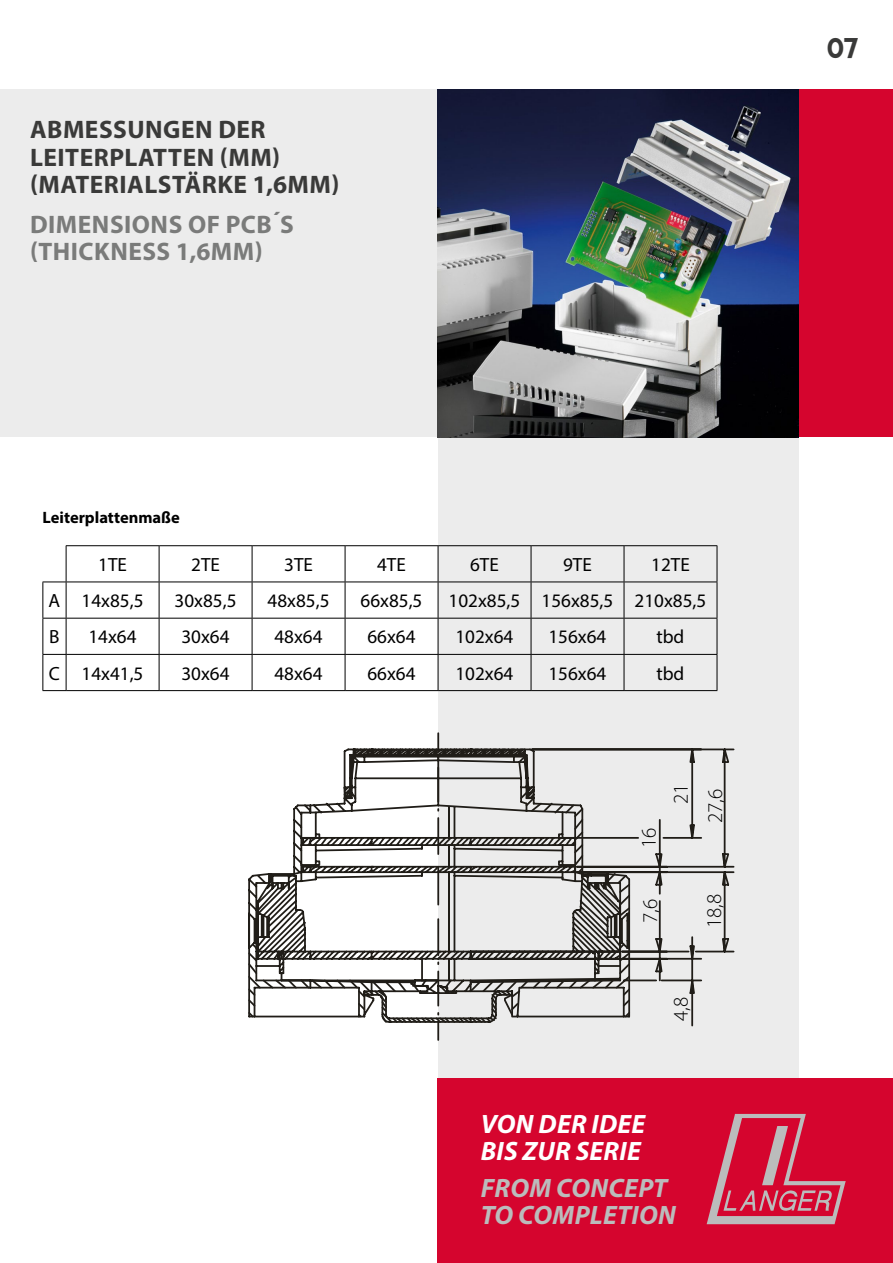
<style>
.page{position:relative;width:893px;height:1263px;background:#fff}
.page>*{position:absolute;margin:0;border:0;box-sizing:border-box;transform-origin:0 0}
.t1{font:italic 700 26.7px/26.7px "Myriad Pro";letter-spacing:.01em;color:#bbbcbc}
.t2{font:italic 700 26.7px/26.7px "Myriad Pro";letter-spacing:.01em;color:#fff}
.t3{font:700 25.35px/27.5px "Myriad Pro";letter-spacing:.02em;color:#3a3a39}
.t4{font:700 25.35px/27.5px "Myriad Pro";letter-spacing:.02em;color:#7a7b7a}
.t5{font:25.35px "Lemon Milk";color:#3a3a39}
.t6{font:300 21px "Myriad Pro";color:#000}
.t7{font:19.2px "Myriad Pro";color:#000}
.t8{font:700 16.5px "Myriad Pro";color:#000}
</style>
<div class="page">
<div style="left:438px;top:437px;width:361px;height:826px;background:#ececec"></div>
<div style="left:0;top:89px;width:439px;height:348px;background:#ececec"></div>
<div style="left:797px;top:89px;width:96px;height:348px;background:#d5052e"></div>
<div style="left:438px;top:1078px;width:455px;height:185px;background:#d5052e"></div>
<svg style="left:707px;top:1114px;width:139px;height:110px"></svg>
<hr style="left:66px;top:545px;width:93px;height:1px;background:#000">
<hr style="left:66px;top:546px;width:1px;height:36px;background:#000">
<hr style="left:159px;top:545px;width:93px;height:1px;background:#000">
<hr style="left:159px;top:546px;width:1px;height:36px;background:#000">
<hr style="left:252px;top:545px;width:93px;height:1px;background:#000">
<hr style="left:252px;top:546px;width:1px;height:36px;background:#000">
<hr style="left:345px;top:545px;width:93px;height:1px;background:#000">
<hr style="left:345px;top:546px;width:1px;height:36px;background:#000">
<hr style="left:438px;top:545px;width:93px;height:1px;background:#000">
<hr style="left:438px;top:546px;width:1px;height:36px;background:#000">
<hr style="left:531px;top:545px;width:93px;height:1px;background:#000">
<hr style="left:531px;top:546px;width:1px;height:36px;background:#000">
<hr style="left:624px;top:545px;width:93px;height:1px;background:#000">
<hr style="left:624px;top:546px;width:1px;height:36px;background:#000">
<hr style="left:717px;top:546px;width:1px;height:36px;background:#000">
<svg style="left:44px;top:582px;width:22px;height:1px"></svg>
<hr style="left:43px;top:582px;width:1px;height:36px;background:#000">
<hr style="left:66px;top:582px;width:93px;height:1px;background:#000">
<hr style="left:66px;top:582px;width:1px;height:36px;background:#000">
<hr style="left:159px;top:582px;width:93px;height:1px;background:#000">
<hr style="left:159px;top:582px;width:1px;height:36px;background:#000">
<hr style="left:252px;top:582px;width:93px;height:1px;background:#000">
<hr style="left:252px;top:582px;width:1px;height:36px;background:#000">
<hr style="left:345px;top:582px;width:93px;height:1px;background:#000">
<hr style="left:345px;top:582px;width:1px;height:36px;background:#000">
<hr style="left:438px;top:582px;width:93px;height:1px;background:#000">
<hr style="left:438px;top:582px;width:1px;height:36px;background:#000">
<hr style="left:531px;top:582px;width:93px;height:1px;background:#000">
<hr style="left:531px;top:582px;width:1px;height:36px;background:#000">
<hr style="left:624px;top:582px;width:93px;height:1px;background:#000">
<hr style="left:624px;top:582px;width:1px;height:36px;background:#000">
<hr style="left:717px;top:582px;width:1px;height:36px;background:#000">
<svg style="left:44px;top:618px;width:22px;height:1px"></svg>
<hr style="left:43px;top:618px;width:1px;height:36px;background:#000">
<hr style="left:66px;top:618px;width:93px;height:1px;background:#000">
<hr style="left:66px;top:618px;width:1px;height:36px;background:#000">
<hr style="left:159px;top:618px;width:93px;height:1px;background:#000">
<hr style="left:159px;top:618px;width:1px;height:36px;background:#000">
<hr style="left:252px;top:618px;width:93px;height:1px;background:#000">
<hr style="left:252px;top:618px;width:1px;height:36px;background:#000">
<hr style="left:345px;top:618px;width:93px;height:1px;background:#000">
<hr style="left:345px;top:618px;width:1px;height:36px;background:#000">
<hr style="left:438px;top:618px;width:93px;height:1px;background:#000">
<hr style="left:438px;top:618px;width:1px;height:36px;background:#000">
<hr style="left:531px;top:618px;width:93px;height:1px;background:#000">
<hr style="left:531px;top:618px;width:1px;height:36px;background:#000">
<hr style="left:624px;top:618px;width:93px;height:1px;background:#000">
<hr style="left:624px;top:618px;width:1px;height:36px;background:#000">
<hr style="left:717px;top:618px;width:1px;height:36px;background:#000">
<svg style="left:43px;top:654px;width:23px;height:1px"></svg>
<hr style="left:43px;top:655px;width:1px;height:35px;background:#000">
<hr style="left:66px;top:654px;width:93px;height:1px;background:#000">
<hr style="left:66px;top:655px;width:1px;height:35px;background:#000">
<hr style="left:159px;top:654px;width:93px;height:1px;background:#000">
<hr style="left:159px;top:655px;width:1px;height:35px;background:#000">
<hr style="left:252px;top:654px;width:93px;height:1px;background:#000">
<hr style="left:252px;top:655px;width:1px;height:35px;background:#000">
<hr style="left:345px;top:654px;width:93px;height:1px;background:#000">
<hr style="left:345px;top:655px;width:1px;height:35px;background:#000">
<hr style="left:438px;top:654px;width:93px;height:1px;background:#000">
<hr style="left:438px;top:655px;width:1px;height:35px;background:#000">
<hr style="left:531px;top:654px;width:93px;height:1px;background:#000">
<hr style="left:531px;top:655px;width:1px;height:35px;background:#000">
<hr style="left:624px;top:654px;width:93px;height:1px;background:#000">
<hr style="left:624px;top:655px;width:1px;height:35px;background:#000">
<hr style="left:717px;top:655px;width:1px;height:35px;background:#000">
<svg style="left:43px;top:690px;width:23px;height:1px"></svg>
<hr style="left:66px;top:690px;width:93px;height:1px;background:#000">
<hr style="left:159px;top:690px;width:93px;height:1px;background:#000">
<hr style="left:252px;top:690px;width:93px;height:1px;background:#000">
<hr style="left:345px;top:690px;width:93px;height:1px;background:#000">
<hr style="left:438px;top:690px;width:93px;height:1px;background:#000">
<hr style="left:531px;top:690px;width:93px;height:1px;background:#000">
<hr style="left:624px;top:690px;width:93px;height:1px;background:#000">
<svg style="left:437px;top:732px;width:298px;height:309px"></svg>
<svg style="left:248px;top:747px;width:384px;height:277px"></svg>
<img style="left:438px;top:89px;width:361px;height:348px">
<h2 class="t3" style="left:30px;top:115px;width:311px">ABMESSUNGEN DER<br>LEITERPLATTEN (MM) (MATERIALSTÄRKE 1,6MM)</h2>
<h2 class="t4" style="left:30px;top:210px;width:265px">DIMENSIONS OF PCB´S (THICKNESS 1,6MM)</h2>
<p class="t8" style="left:43px;top:506px;width:139px">Leiterplattenmaße</p>
<p class="t7" style="left:98px;top:553px;width:30px">1TE</p>
<p class="t7" style="left:191px;top:553px;width:30px">2TE</p>
<p class="t7" style="left:284px;top:553px;width:30px">3TE</p>
<p class="t7" style="left:377px;top:553px;width:30px">4TE</p>
<p class="t7" style="left:470px;top:553px;width:30px">6TE</p>
<p class="t7" style="left:563px;top:553px;width:30px">9TE</p>
<p class="t7" style="left:651px;top:553px;width:40px">12TE</p>
<p class="t7" style="left:49px;top:589px;width:96px">A 14x85,5</p>
<p class="t7" style="left:175px;top:589px;width:63px">30x85,5</p>
<p class="t7" style="left:268px;top:589px;width:63px">48x85,5</p>
<p class="t7" style="left:361px;top:589px;width:63px">66x85,5</p>
<p class="t7" style="left:449px;top:589px;width:259px">102x85,5 156x85,5 210x85,5</p>
<p class="t7" style="left:49px;top:625px;width:12px">B</p>
<p class="t7" style="left:88px;top:625px;width:50px">14x64</p>
<p class="t7" style="left:181px;top:625px;width:50px">30x64</p>
<p class="t7" style="left:274px;top:625px;width:50px">48x64</p>
<p class="t7" style="left:367px;top:625px;width:50px">66x64</p>
<p class="t7" style="left:455px;top:625px;width:59px">102x64</p>
<p class="t7" style="left:548px;top:625px;width:59px">156x64</p>
<p class="t7" style="left:656px;top:625px;width:30px">tbd</p>
<p class="t7" style="left:49px;top:661px;width:96px">C 14x41,5</p>
<p class="t7" style="left:181px;top:661px;width:50px">30x64</p>
<p class="t7" style="left:274px;top:661px;width:50px">48x64</p>
<p class="t7" style="left:367px;top:661px;width:50px">66x64</p>
<p class="t7" style="left:455px;top:661px;width:59px">102x64</p>
<p class="t7" style="left:548px;top:661px;width:59px">156x64</p>
<p class="t7" style="left:656px;top:661px;width:30px">tbd</p>
<p class="t6" style="left:636px;top:848px;width:22px;rotate:-90deg">16</p>
<p class="t6" style="left:668px;top:804px;width:22px;rotate:-90deg">21</p>
<p class="t6" style="left:702px;top:823px;width:36px;rotate:-90deg">27,6</p>
<p class="t6" style="left:637px;top:923px;width:26px;rotate:-90deg">7,6</p>
<p class="t6" style="left:702px;top:928px;width:36px;rotate:-90deg">18,8</p>
<p class="t6" style="left:668px;top:1021px;width:26px;rotate:-90deg">4,8</p>
<h1 class="t2" style="left:481px;top:1110px;width:166px">VON DER IDEE<br>BIS ZUR SERIE</h1>
<h1 class="t1" style="left:481px;top:1174px;width:197px">FROM CONCEPT<br>TO COMPLETION</h1>
<h2 class="t5" style="left:827px;top:30px;width:33px">07</h2>
</div>
